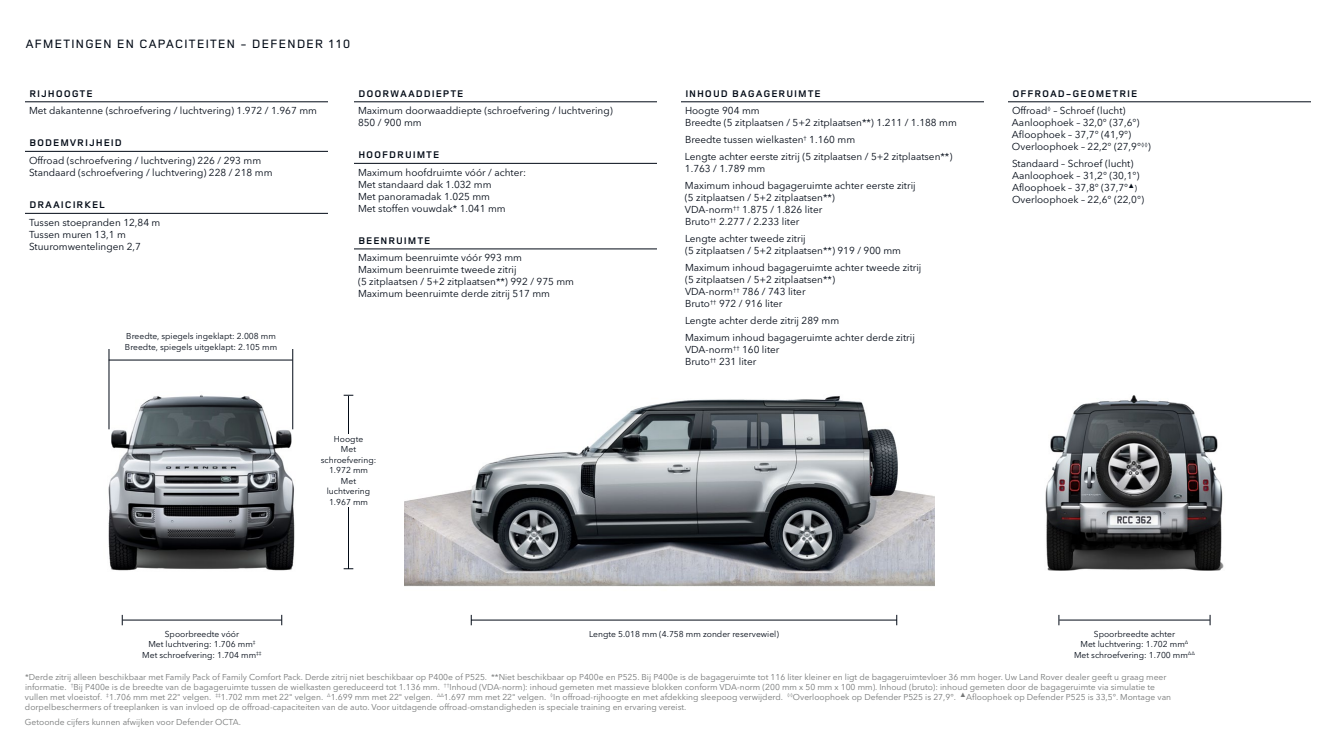
<style>
.page{position:relative;width:1334px;height:750px;background:#fff}
.page>*{position:absolute;margin:0;border:0;box-sizing:border-box;transform-origin:0 0}
.t1{font:500 12.5px "Land Rover Wide";color:#020a16}
.t2{font:10px/12px "Avenir Next W1 G";color:#020a16}
.t3{font:700 10px "Land Rover Wide";letter-spacing:.025em;color:#020a16}
.t4{font:8.5px/10px "Avenir Next W1 G";color:#757777}
.t5{font:8.5px/10.5px "Avenir Next W1 G";color:#020a16;text-align:center}
.s1{font-size:8.5px}
</style>
<div class="page">
<img style="left:404px;top:396px;width:531px;height:191px">
<img style="left:1045px;top:395px;width:179px;height:176px">
<img style="left:108px;top:385px;width:187px;height:186px">
<hr style="left:1059px;top:620px;width:151px;height:1px;background:#020a16">
<hr style="left:471px;top:620px;width:426px;height:1px;background:#020a16">
<hr style="left:123px;top:620px;width:159px;height:1px;background:#020a16">
<hr style="left:348px;top:396px;width:1px;height:173px;background:#020a16">
<hr style="left:109px;top:360px;width:184px;height:1px;background:#020a16">
<hr style="left:292px;top:349px;width:1px;height:80px;background:#020a16">
<hr style="left:109px;top:349px;width:1px;height:80px;background:#020a16">
<hr style="left:25px;top:102px;width:303px;height:1px;background:#020a16">
<hr style="left:25px;top:151px;width:303px;height:1px;background:#020a16">
<hr style="left:25px;top:213px;width:303px;height:1px;background:#020a16">
<hr style="left:681px;top:102px;width:303px;height:1px;background:#020a16">
<hr style="left:354px;top:163px;width:303px;height:1px;background:#020a16">
<hr style="left:354px;top:249px;width:303px;height:1px;background:#020a16">
<hr style="left:354px;top:102px;width:303px;height:1px;background:#020a16">
<hr style="left:1008px;top:102px;width:303px;height:1px;background:#020a16">
<div style="left:313px;top:434px;width:71px;height:72px;background:#fff"></div>
<p class="t1" style="left:25px;top:36px;width:327px">AFMETINGEN EN CAPACITEITEN - DEFENDER 110</p>
<p class="t3" style="left:29px;top:87px;width:66px">RIJHOOGTE</p>
<p class="t2" style="left:29px;top:104px;width:289px">Met dakantenne (schroefvering / luchtvering) 1.972 / 1.967 mm</p>
<p class="t3" style="left:29px;top:136px;width:95px">BODEMVRIJHEID</p>
<p class="t2" style="left:29px;top:154px;width:245px">Offroad (schroefvering / luchtvering) 226 / 293 mm<br>Standaard (schroefvering / luchtvering) 228 / 218 mm</p>
<p class="t3" style="left:29px;top:198px;width:78px">DRAAICIRKEL</p>
<p class="t2" style="left:29px;top:216px;width:133px">Tussen stoepranden 12,84 m<br>Tussen muren 13,1 m<br>Stuuromwentelingen 2,7</p>
<p class="t5" style="left:125px;top:330px;width:154px;text-align:left">Breedte, spiegels ingeklapt: 2.008 mm<br>Breedte, spiegels uitgeklapt: 2.105 mm</p>
<p class="t3" style="left:358px;top:87px;width:107px">DOORWAADDIEPTE</p>
<p class="t2" style="left:358px;top:104px;width:256px">Maximum doorwaaddiepte (schroefvering / luchtvering)<br>850 / 900 mm</p>
<p class="t3" style="left:358px;top:148px;width:83px">HOOFDRUIMTE</p>
<p class="t2" style="left:358px;top:166px;width:170px">Maximum hoofdruimte vóór / achter:<br>Met standaard dak 1.032 mm<br>Met panoramadak 1.025 mm<br>Met stoffen vouwdak* 1.041 mm</p>
<p class="t3" style="left:358px;top:234px;width:74px">BEENRUIMTE</p>
<p class="t2" style="left:358px;top:251px;width:218px">Maximum beenruimte vóór 993 mm<br>Maximum beenruimte tweede zitrij<br>(5 zitplaatsen / 5+2 zitplaatsen**) 992 / 975 mm Maximum beenruimte derde zitrij 517 mm</p>
<p class="t5" style="left:321px;top:433px;width:57px">Hoogte<br>Met schroefvering:<br>1.972 mm<br>Met luchtvering<br>1.967 mm</p>
<p class="t3" style="left:685px;top:87px;width:138px">INHOUD BAGAGERUIMTE</p>
<p class="t2" style="left:685px;top:104px;width:273px">Hoogte 904 mm<br>Breedte (5 zitplaatsen / 5+2 zitplaatsen**) 1.211 / 1.188 mm</p>
<p class="t2" style="left:685px;top:130px;width:269px;line-height:17px">Breedte tussen wielkasten<sup>†</sup> 1.160 mm<br>Lengte achter eerste zitrij (5 zitplaatsen / 5+2 zitplaatsen**)</p>
<p class="t2" style="left:685px;top:159px;width:232px;line-height:17px">1.763 / 1.789 mm<br>Maximum inhoud bagageruimte achter eerste zitrij</p>
<p class="t2" style="left:685px;top:191px;width:151px">(5 zitplaatsen / 5+2 zitplaatsen**)<br>VDA-norm<sup>††</sup> 1.875 / 1.826 liter<br>Bruto<sup>††</sup> 2.277 / 2.233 liter</p>
<p class="t2" style="left:685px;top:232px;width:218px">Lengte achter tweede zitrij<br>(5 zitplaatsen / 5+2 zitplaatsen**) 919 / 900 mm</p>
<p class="t2" style="left:685px;top:261px;width:238px">Maximum inhoud bagageruimte achter tweede zitrij (5 zitplaatsen / 5+2 zitplaatsen**)<br>VDA-norm<sup>††</sup> 786 / 743 liter<br>Bruto<sup>††</sup> 972 / 916 liter</p>
<p class="t2" style="left:685px;top:311px;width:231px;line-height:17px">Lengte achter derde zitrij 289 mm<br>Maximum inhoud bagageruimte achter derde zitrij</p>
<p class="t2" style="left:685px;top:343px;width:96px">VDA-norm<sup>††</sup> 160 liter<br>Bruto<sup>††</sup> 231 liter</p>
<p class="t3" style="left:1012px;top:87px;width:127px">OFFROAD-GEOMETRIE</p>
<p class="t2" style="left:1012px;top:104px;width:140px">Offroad<sup>◊</sup> – Schroef (lucht)<br>Aanloophoek – 32,0° (37,6°)<br>Afloophoek – 37,7° (41,9°)<br>Overloophoek – 22,2° (27,9°<sup>◊◊</sup>)</p>
<p class="t2" style="left:1012px;top:157px;width:134px">Standaard – Schroef (lucht)<br>Aanloophoek – 31,2° (30,1°)<br>Afloophoek – 37,8° (37,7°<sup>▲</sup><span class="s1">)<br></span>Overloophoek – 22,6° (22,0°)</p>
<p class="t5" style="left:142px;top:628px;width:121px">Spoorbreedte vóór<br>Met luchtvering: 1.706 mm<sup>‡<br></sup>Met schroefvering: 1.704 mm<sup>‡‡</sup></p>
<p class="t5" style="left:589px;top:628px;width:191px">Lengte 5.018 mm (4.758 mm zonder reservewiel)</p>
<p class="t5" style="left:1074px;top:628px;width:122px">Spoorbreedte achter<br>Met luchtvering: 1.702 mm<sup>∆<br></sup>Met schroefvering: 1.700 mm<sup>∆∆</sup></p>
<p class="t4" style="left:25px;top:671px;width:1148px">*Derde zitrij alleen beschikbaar met Family Pack of Family Comfort Pack. Derde zitrij niet beschikbaar op P400e of P525. **Niet beschikbaar op P400e en P525. Bij P400e is de bagageruimte tot 116 liter kleiner en ligt de bagageruimtevloer 36 mm hoger. Uw Land Rover dealer geeft u graag meer informatie. <sup>†</sup>Bij P400e is de breedte van de bagageruimte tussen de wielkasten gereduceerd tot 1.136 mm. <sup>††</sup>Inhoud (VDA-norm): inhoud gemeten met massieve blokken conform VDA-norm (200 mm x 50 mm x 100 mm). Inhoud (bruto): inhoud gemeten door de bagageruimte via simulatie te vullen met vloeistof. <sup>‡</sup>1.706 mm met 22" velgen. <sup>‡‡</sup>1.702 mm met 22" velgen. <sup>∆</sup>1.699 mm met 22" velgen. <sup>∆∆</sup>1.697 mm met 22" velgen. <sup>◊</sup>In offroad-rijhoogte en met afdekking sleepoog verwijderd. <sup>◊◊</sup>Overloophoek op Defender P525 is 27,9°. <sup>▲</sup>Afloophoek op Defender P525 is 33,5°. Montage van dorpelbeschermers of treeplanken is van invloed op de offroad-capaciteiten van de auto. Voor uitdagende offroad-omstandigheden is speciale training en ervaring vereist.</p>
<p class="t4" style="left:25px;top:716px;width:218px">Getoonde cijfers kunnen afwijken voor Defender OCTA.</p>
</div>
